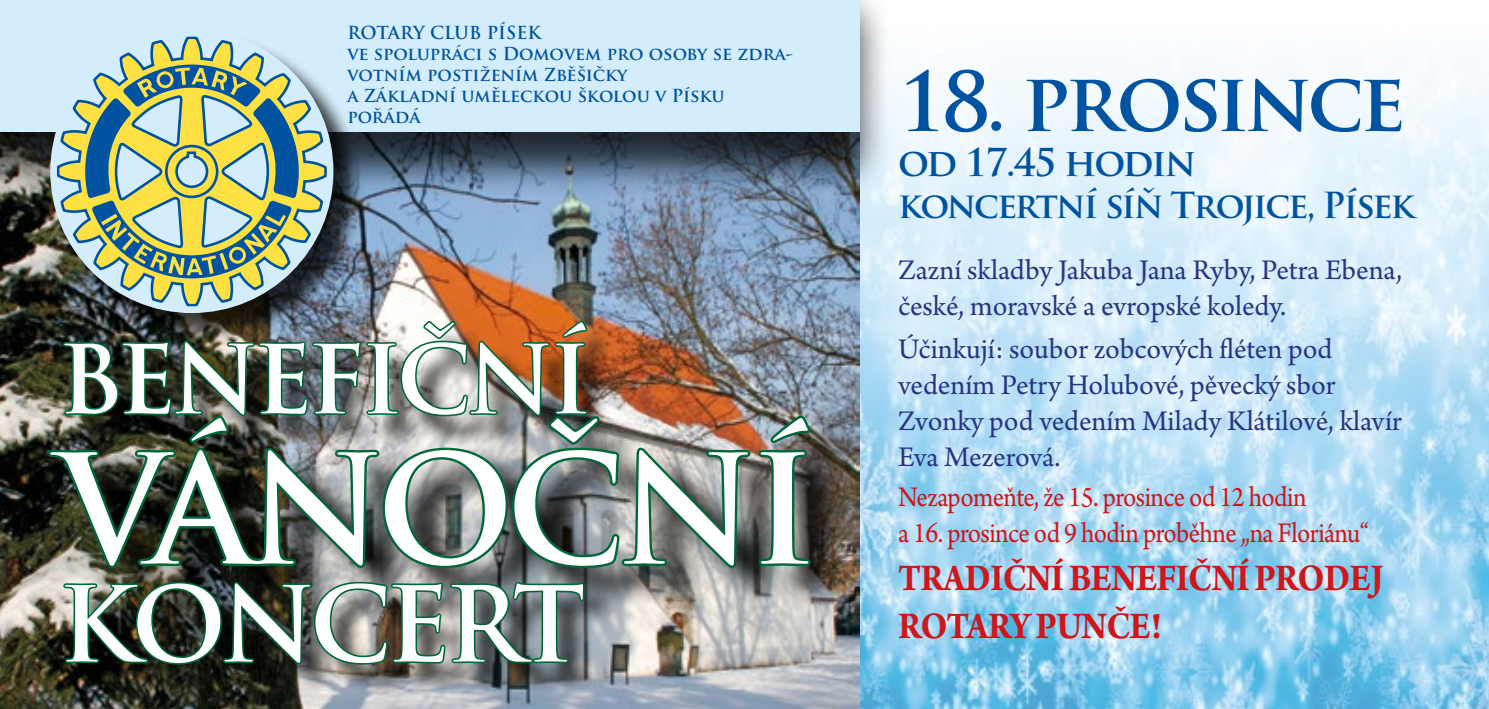
<style>
.page{position:relative;width:1489px;height:709px;background:#fff}
.page>*{position:absolute;margin:0;border:0;box-sizing:border-box;transform-origin:0 0}
.t1{font:700 147.5px "Trajan Pro";letter-spacing:-.05em;color:#fff}
.t2{font:700 101.5px "Trajan Pro";letter-spacing:-.055em;color:#fff}
.t3{font:700 92.5px "Trajan Pro";letter-spacing:-.05em;color:#fff}
.t4{font:700 80px "Trajan Pro";letter-spacing:-.05em;color:#0053a1}
.t5{font:700 40px/48px "Arno Pro";letter-spacing:-.02em;color:#cd171a;scale:.9 1}
.t6{font:700 37.5px "Trajan Pro";letter-spacing:-.06em;color:#0053a1}
.t7{font:700 35px "Trajan Pro";letter-spacing:-.055em;color:#0053a1}
.t8{font:30px/36px "Arno Pro";letter-spacing:-.005em;color:#283583}
.t9{font:30px/36px "Arno Pro";letter-spacing:-.02em;color:#cd171a;scale:.9 1}
.t10{font:700 17.5px/21px "Trajan Pro";color:#0053a1}
</style>
<div class="page">
<img style="left:859px;top:72px;width:629px;height:637px">
<img style="left:0;top:198px;width:859px;height:511px">
<div style="left:0;top:0;width:892px;height:198px;background:#000;opacity:.75"></div>
<div style="left:0;top:0;width:859px;height:131px;background:#d4edfc"></div>
<img style="left:813px;top:415px;width:48px;height:195px">
<div style="left:69px;top:584px;width:546px;height:111px;background:#000;opacity:.75"></div>
<img style="left:46px;top:36px;width:767px;height:654px">
<p class="t10" style="left:347px;top:23px;width:447px">ROTARY CLUB PÍSEK<br>ve spolupráci s Domovem pro osoby se zdra&shy;votním postižením Zběšičky<br>a Základní uměleckou školou v Písku pořádá</p>
<h3 class="t3" style="left:58px;top:322px;width:534px">BENEFIČNÍ</h3>
<h1 class="t1" style="left:58px;top:418px;width:759px">VÁNOČNÍ</h1>
<h2 class="t2" style="left:58px;top:561px;width:528px">KONCERT</h2>
<h3 class="t4" style="left:898px;top:52px;width:509px">18. prosince</h3>
<p class="t6" style="left:898px;top:139px;width:300px">od 17.45 hodin</p>
<p class="t7" style="left:898px;top:183px;width:517px">koncertní síň Trojice, Písek</p>
<p class="t8" style="left:898px;top:253px;width:505px">Zazní skladby Jakuba Jana Ryby, Petra Ebena, české, moravské a evropské koledy.</p>
<p class="t8" style="left:898px;top:333px;width:505px">Účinkují: soubor zobcových fléten pod vedením Petry Holubové, pěvecký sbor Zvonky pod vedením Milady Klátilové, klavír Eva Mezerová.</p>
<p class="t9" style="left:898px;top:480px;width:525px">Nezapomeňte, že 15. prosince od 12 hodin<br>a 16. prosince od 9 hodin proběhne „na Floriánu“</p>
<h3 class="t5" style="left:898px;top:556px;width:540px">TRADIČNÍ BENEFIČNÍ PRODEJ<br>ROTARY PUNČE!</h3>
</div>
